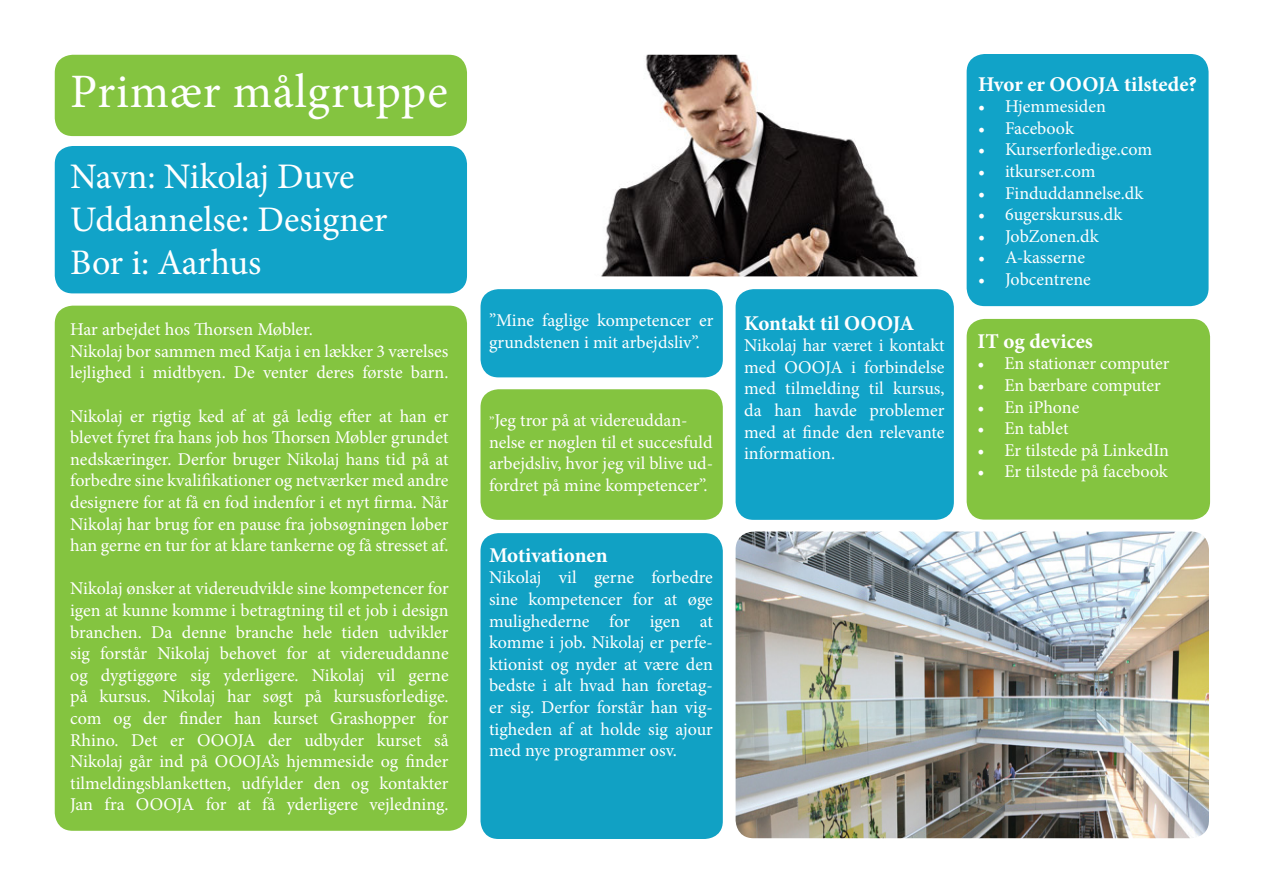
<style>
.page{position:relative;width:1263px;height:893px;background:#fff}
.page>*{position:absolute;margin:0;border:0;box-sizing:border-box;transform-origin:0 0}
.t1{font:48px "Minion Pro";letter-spacing:.015em;color:#fff}
.t2{font:36px "Minion Pro";letter-spacing:-.005em;color:#fff}
.t3{font:700 21px "Minion Pro";color:#fff}
.t4{font:18px/21.6px "Minion Pro";color:#fff;text-align:justify}
.t5{font:18px/21.6px "Minion Pro";color:#fffdff}
.s1{font-size:13.5px}
</style>
<div class="page">
<div style="left:55px;top:55px;width:412px;height:81px;background:#84c440;border-radius:18px"></div>
<div style="left:55px;top:306px;width:412px;height:525px;background:#84c440;border-radius:18px"></div>
<div style="left:967px;top:54px;width:241px;height:252px;background:#11a3c8;border-radius:18px"></div>
<div style="left:967px;top:319px;width:243px;height:201px;background:#84c440;border-radius:18px"></div>
<img style="left:736px;top:531px;width:473px;height:307px">
<img style="left:601px;top:55px;width:317px;height:221px">
<div style="left:736px;top:289px;width:218px;height:231px;background:#11a3c8;border-radius:18px"></div>
<div style="left:480px;top:533px;width:243px;height:306px;background:#11a1c4;border-radius:18px"></div>
<div style="left:480px;top:389px;width:243px;height:131px;background:#84c440;border-radius:18px"></div>
<div style="left:55px;top:146px;width:412px;height:147px;background:#11a3c8;border-radius:18px"></div>
<div style="left:480px;top:289px;width:243px;height:88px;background:#11a3c8;border-radius:18px"></div>
<p class="t1" style="left:70px;top:59px;width:379px">Primær målgruppe</p>
<p class="t2" style="left:70px;top:152px;width:286px">Navn: Nikolaj Duve</p>
<p class="t2" style="left:70px;top:195px;width:319px">Uddannelse: Designer</p>
<p class="t2" style="left:70px;top:239px;width:193px">Bor i: Aarhus</p>
<p class="t4" style="left:70px;top:319px;width:244px">Har arbejdet hos Thorsen Møbler.</p>
<p class="t4" style="left:70px;top:340px;width:380px">Nikolaj bor sammen med Katja i en lækker 3 værelses lejlighed i midtbyen. De venter deres første barn.</p>
<p class="t4" style="left:70px;top:405px;width:380px">Nikolaj er rigtig ked af at gå ledig efter at han er blevet fyret fra hans job hos Thorsen Møbler grundet nedskæringer. Derfor bruger Nikolaj hans tid på at forbedre sine kvalifikationer og netværker med andre designere for at få en fod indenfor i et nyt firma. Når Nikolaj har brug for en pause fra jobsøgningen løber han gerne en tur for at klare tankerne og få stresset af.</p>
<p class="t4" style="left:70px;top:578px;width:380px">Nikolaj ønsker at videreudvikle sine kompetencer for igen at kunne komme i betragtning til et job i design branchen. Da denne branche hele tiden udvikler sig forstår Nikolaj behovet for at videreuddanne og dygtiggøre sig yderligere. Nikolaj vil gerne på kursus. Nikolaj har søgt på kursusforledige. com og der finder han kurset Grashopper for Rhino. Det er OOOJA der udbyder kurset så Nikolaj går ind på OOOJA’s hjemmeside og finder tilmeldingsblanketten, udfylder den og kontakter Jan fra OOOJA for at få yderligere vejledning.</p>
<p class="t4" style="left:489px;top:310px;width:226px">”Mine faglige kompetencer er grundstenen i mit arbejdsliv”.</p>
<p class="t5" style="left:489px;top:410px;width:226px"><span class="s1">”</span>Jeg tror på at videreuddan&shy;nelse er nøglen til et succesfuld arbejdsliv, hvor jeg vil blive ud&shy;fordret på mine kompetencer”.</p>
<p class="t3" style="left:489px;top:540px;width:120px">Motivationen</p>
<p class="t4" style="left:489px;top:567px;width:225px">Nikolaj vil gerne forbedre sine kompetencer for at øge mulighederne for igen at komme i job. Nikolaj er perfe&shy;ktionist og nyder at være den bedste i alt hvad han foretag&shy;er sig. Derfor forstår han vig&shy;tigheden af at holde sig ajour med nye programmer osv.</p>
<p class="t3" style="left:978px;top:69px;width:220px">Hvor er OOOJA tilstede?</p>
<p class="t4" style="left:978px;top:96px;width:129px">• Hjemmesiden</p>
<p class="t4" style="left:978px;top:117px;width:97px">• Facebook</p>
<p class="t4" style="left:978px;top:139px;width:176px">• Kurserforledige.com</p>
<p class="t4" style="left:978px;top:160px;width:119px">• itkurser.com</p>
<p class="t4" style="left:978px;top:182px;width:167px">• Finduddannelse.dk</p>
<p class="t4" style="left:978px;top:204px;width:146px">• 6ugerskursus.dk</p>
<p class="t4" style="left:978px;top:225px;width:122px">• JobZonen.dk</p>
<p class="t4" style="left:978px;top:247px;width:108px">• A-kasserne</p>
<p class="t4" style="left:978px;top:268px;width:114px">• Jobcentrene</p>
<p class="t3" style="left:744px;top:308px;width:172px">Kontakt til OOOJA</p>
<p class="t4" style="left:744px;top:335px;width:202px">Nikolaj har været i kontakt med OOOJA i forbindelse med tilmelding til kursus, da han havde problemer med at finde den relevante information.</p>
<p class="t3" style="left:977px;top:326px;width:117px">IT og devices</p>
<p class="t4" style="left:977px;top:353px;width:194px">• En stationær computer</p>
<p class="t4" style="left:977px;top:374px;width:185px">• En bærbare computer</p>
<p class="t4" style="left:977px;top:396px;width:103px">• En iPhone</p>
<p class="t4" style="left:977px;top:418px;width:93px">• En tablet</p>
<p class="t4" style="left:977px;top:439px;width:193px">• Er tilstede på LinkedIn</p>
<p class="t4" style="left:977px;top:461px;width:192px">• Er tilstede på facebook</p>
</div>
